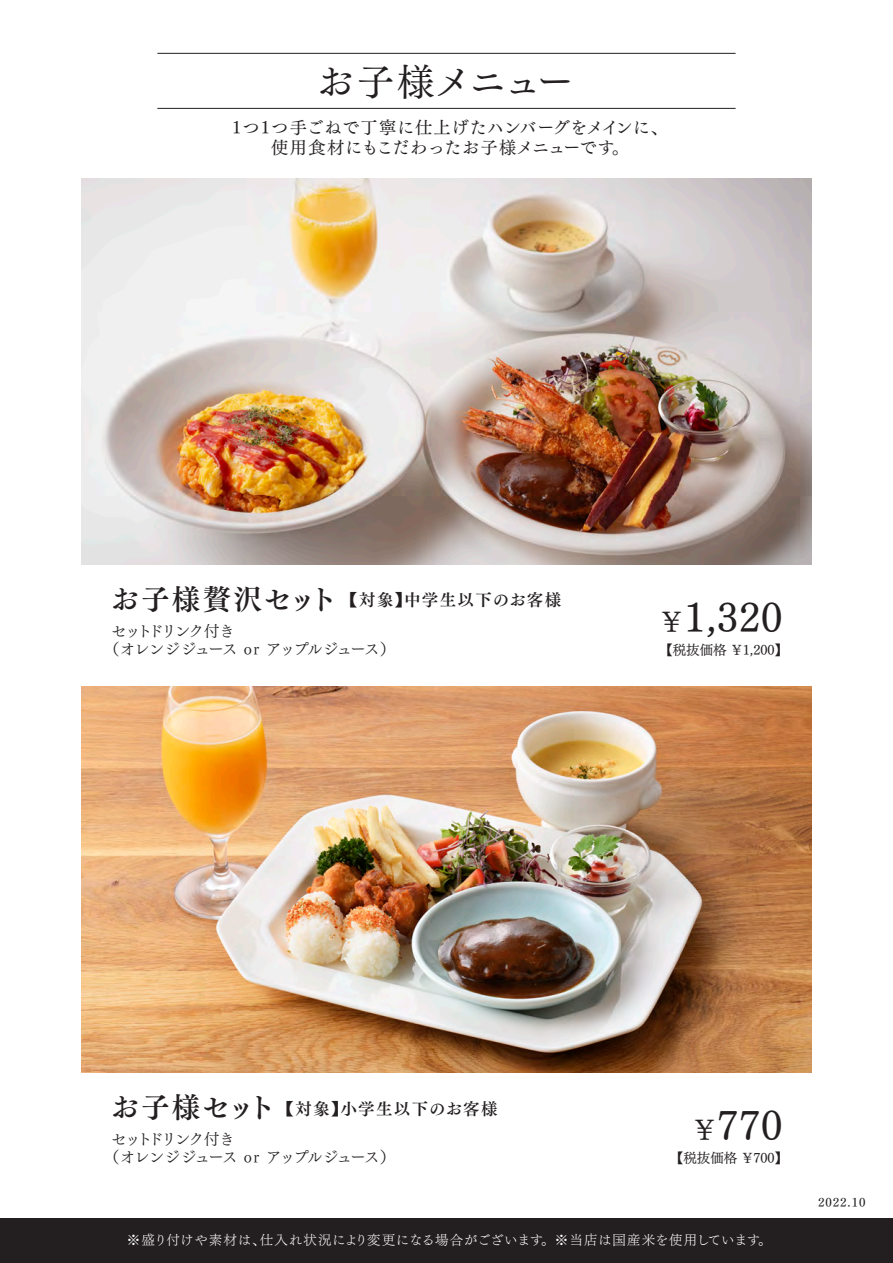
<style>
.page{position:relative;width:893px;height:1263px;background:#fff}
.page>*{position:absolute;margin:0;border:0;box-sizing:border-box;transform-origin:0 0}
.t1{font:40.5px "Tsuku Min Pro RB";letter-spacing:.015em;color:#231f20}
.t2{font:37.5px "Tsuku Min Pro M";letter-spacing:-.04em;color:#231f20}
.t3{font:28.5px "Tsuku Min Pro B";letter-spacing:.05em;color:#231f20}
.t4{font:17.25px/19.5px "Tsuku Min Pro M";letter-spacing:.03em;color:#231f20;text-align:center}
.t5{font:16.5px "Tsuku Min Pro B";letter-spacing:.08em;color:#231f20}
.t6{font:15.75px/18px "Tsuku Min Pro R";letter-spacing:-.12em;color:#231f20}
.t7{font:13.5px "Tsuku Min Pro L";letter-spacing:.035em;color:#fff}
.t8{font:13.5px "Tsuku Min Pro RB";color:#231f20}
.t9{font:12px "Tsuku Min Pro D";letter-spacing:.08em;color:#231f20}
.s1{font-size:28.5px}
.s2{font-size:27px}
</style>
<div class="page">
<hr style="left:157px;top:53px;width:579px;height:1px;background:#231f20">
<hr style="left:157px;top:108px;width:579px;height:1px;background:#231f20">
<img style="left:82px;top:178px;width:729px;height:387px">
<img style="left:82px;top:686px;width:729px;height:387px">
<div style="left:0;top:1218px;width:893px;height:45px;background:#231f20"></div>
<h2 class="t2" style="left:317px;top:48px;width:258px">お子様メニュー</h2>
<p class="t4" style="left:232px;top:116px;width:437px">1つ1つ手ごねで丁寧に仕上げたハンバーグをメインに、使用食材にもこだわったお子様メニューです。</p>
<p class="t5" style="left:111px;top:587px;width:452px"><span class="s1">お子様贅沢セット</span>【対象】中学生以下のお客様</p>
<p class="t6" style="left:104px;top:620px;width:293px;text-indent:7px">セットドリンク付き<br>（オレンジジュース or アップルジュース）</p>
<h1 class="t1" style="left:658px;top:581px;width:126px"><span class="s2">￥</span>1,320</h1>
<p class="t8" style="left:659px;top:637px;width:130px">【税抜価格 ￥1,200】</p>
<h3 class="t3" style="left:111px;top:1085px;width:166px">お子様セット</h3>
<p class="t5" style="left:277px;top:1096px;width:222px">【対象】小学生以下のお客様</p>
<p class="t6" style="left:104px;top:1128px;width:293px;text-indent:7px">セットドリンク付き<br>（オレンジジュース or アップルジュース）</p>
<h1 class="t1" style="left:691px;top:1089px;width:93px"><span class="s2">￥</span>770</h1>
<p class="t8" style="left:670px;top:1145px;width:120px">【税抜価格 ￥700】</p>
<p class="t7" style="left:127px;top:1228px;width:646px">※盛り付けや素材は、仕入れ状況により変更になる場合がございます。※当店は国産米を使用しています。</p>
<p class="t9" style="left:818px;top:1192px;width:49px">2022.10</p>
</div>
